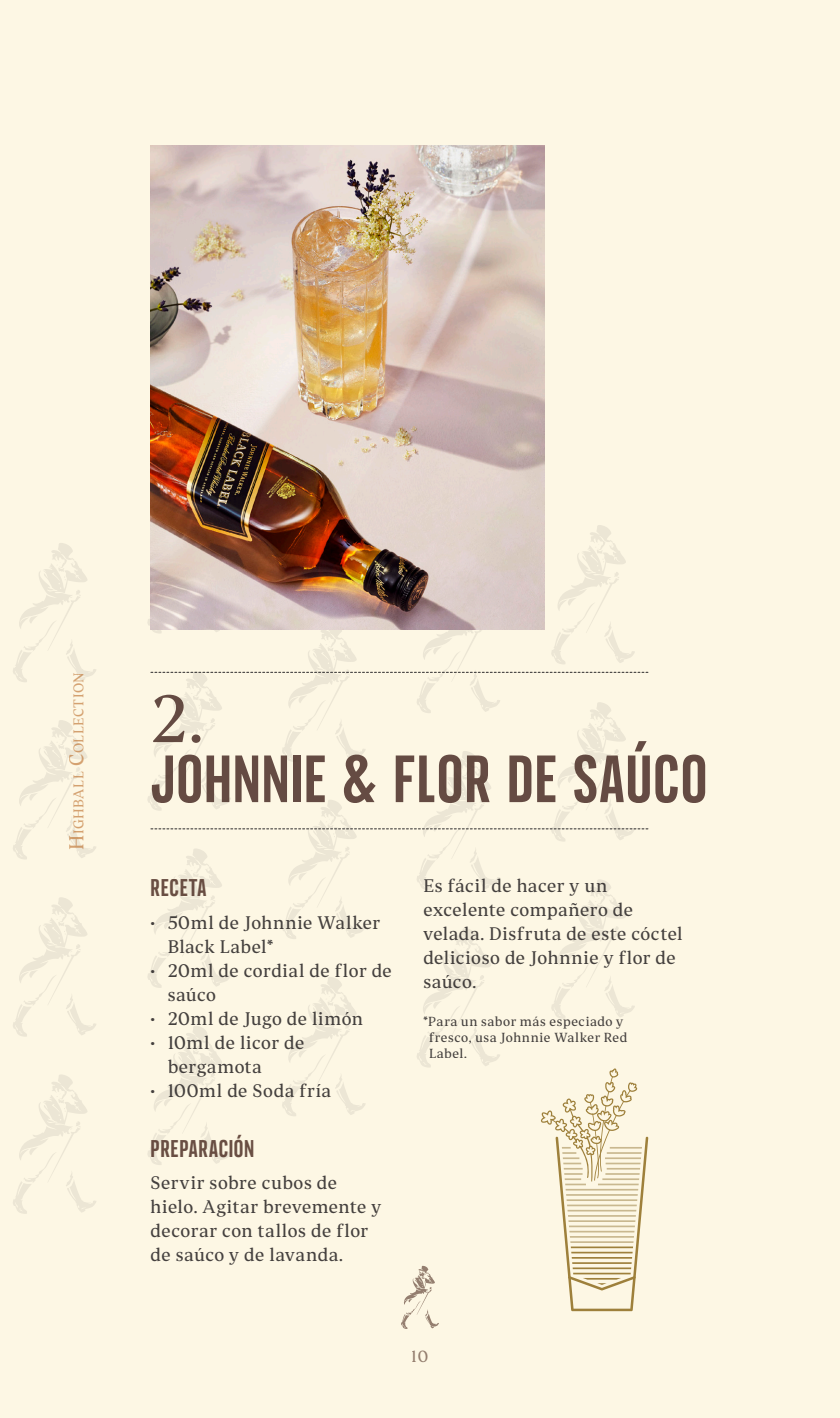
<style>
.page{position:relative;width:840px;height:1418px;background:#fff}
.page>*{position:absolute;margin:0;border:0;box-sizing:border-box;transform-origin:0 0}
.t1{font:66px "Johnnie Walker Headline";letter-spacing:.015em;color:#4a2d26}
.t2{font:66px "Johnnie Walker Serif";color:#4a2d26}
.t3{font:24px "Johnnie Walker Headline";letter-spacing:.025em;color:#4f3026}
.t4{font:18px/24px "Johnnie Walker Serif";letter-spacing:.03em;color:#231f20}
.t5{font:16px "Johnnie Walker Serif";color:#4f3026}
.t6{font:14px "Johnnie Walker Serif";letter-spacing:.03em;color:#ba6924}
.t7{font:13px/15.6px "Johnnie Walker Serif";letter-spacing:.04em;color:#231f20}
.s1{font-size:20px}
</style>
<div class="page">
<div style="left:0;top:0;width:839px;height:1417px;background:#fdf7e4"></div>
<svg style="left:13px;top:1075px;width:83px;height:138px"></svg>
<svg style="left:13px;top:897px;width:83px;height:139px"></svg>
<svg style="left:13px;top:720px;width:83px;height:139px"></svg>
<svg style="left:13px;top:543px;width:83px;height:139px"></svg>
<img style="left:150px;top:145px;width:394px;height:251px">
<svg style="left:147px;top:396px;width:501px;height:932px"></svg>
<p class="t6" style="left:70px;top:850px;width:180px;rotate:-90deg"><span class="s1">H</span>ighball <span class="s1">C</span>ollection</p>
<h1 class="t2" style="left:150px;top:680px;width:54px">2.</h1>
<h1 class="t1" style="left:150px;top:738px;width:553px">JOHNNIE &amp; FLOR DE SAÚCO</h1>
<h2 class="t3" style="left:150px;top:873px;width:57px">RECETA</h2>
<p class="t4" style="left:167px;top:910px;width:214px;text-indent:-17px">• 50ml de Johnnie Walker<br>Black Label*</p>
<p class="t4" style="left:167px;top:958px;width:226px;text-indent:-17px">• 20ml de cordial de flor de saúco</p>
<p class="t4" style="left:150px;top:1006px;width:214px">• 20ml de Jugo de limón</p>
<p class="t4" style="left:167px;top:1030px;width:138px;text-indent:-17px">• 10ml de licor de bergamota</p>
<p class="t4" style="left:150px;top:1078px;width:182px">• 100ml de Soda fría</p>
<h2 class="t3" style="left:150px;top:1133px;width:105px">PREPARACIÓN</h2>
<p class="t4" style="left:150px;top:1170px;width:232px">Servir sobre cubos de hielo. Agitar brevemente y decorar con tallos de flor de saúco y de lavanda.</p>
<p class="t4" style="left:423px;top:873px;width:261px">Es fácil de hacer y un excelente compañero de velada. Disfruta de este cóctel delicioso de Johnnie y flor de saúco.</p>
<p class="t7" style="left:429px;top:1013px;width:200px;text-indent:-6px">*Para un sabor más especiado y fresco, usa Johnnie Walker Red<br>Label.</p>
<p class="t5" style="left:411px;top:1347px;width:18px">10</p>
</div>
